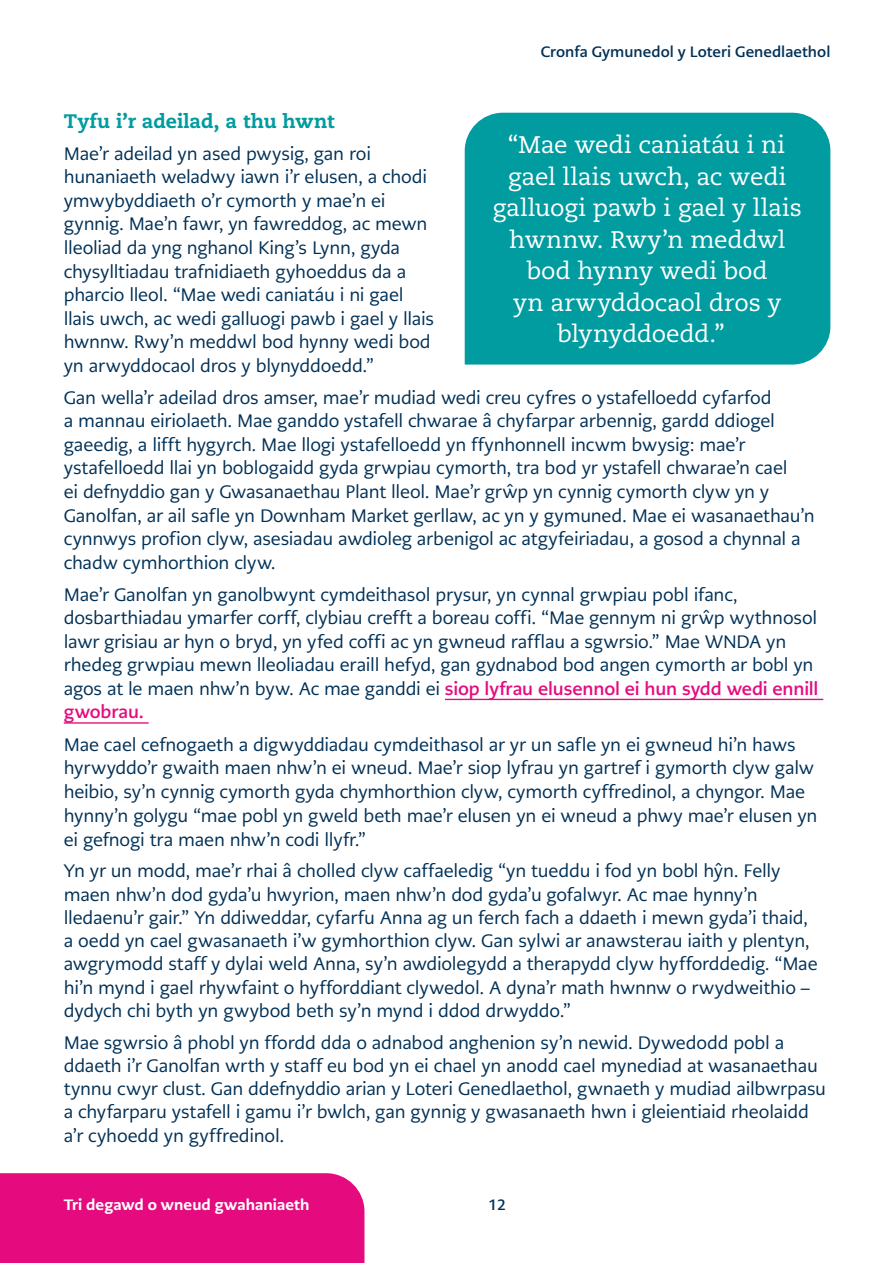
<style>
.page{position:relative;width:893px;height:1263px;background:#fff}
.page>*{position:absolute;margin:0;border:0;box-sizing:border-box;transform-origin:0 0}
.t1{font:24px/31.5px "Caecilia LT Pro 55 Roman";letter-spacing:-.005em;color:#fff;text-align:center}
.t2{font:800 19.5px "Caecilia LT Pro 85";color:#009ca0}
.Body__P{font:18px/23.5px "PMN Caecilia Sans Text";letter-spacing:-.01em;color:#003056}
.t3{font:700 15px "PMN Caecilia Sans Text";color:#003056}
.t4{font:800 15px "PMN Caecilia Sans Text";letter-spacing:.005em;color:#fff}
.s1{font-weight:700;color:#e50b7e}
</style>
<div class="page">
<div style="left:0;top:1173px;width:364px;height:90px;background:#e50b7e"></div>
<hr style="left:445px;top:699px;width:378px;height:1px;background:#e50b7e">
<hr style="left:64px;top:722px;width:85px;height:2px;background:#e50b7e">
<div style="left:465px;top:113px;width:365px;height:252px;background:#009ca0"></div>
<p class="t3" style="left:541px;top:42px;width:291px">Cronfa Gymunedol y Loteri Genedlaethol</p>
<h4 class="t2" style="left:64px;top:107px;width:272px">Tyfu i’r adeilad, a thu hwnt</h4>
<p class="Body__P" style="left:64px;top:142px;width:372px">Mae’r adeilad yn ased pwysig, gan roi hunaniaeth weladwy iawn i’r elusen, a chodi ymwybyddiaeth o’r cymorth y mae’n ei gynnig. Mae’n fawr, yn fawreddog, ac mewn lleoliad da yng nghanol King’s Lynn, gyda chysylltiadau trafnidiaeth gyhoeddus da a pharcio lleol. “Mae wedi caniatáu i ni gael llais uwch, ac wedi galluogi pawb i gael y llais hwnnw. Rwy’n meddwl bod hynny wedi bod yn arwyddocaol dros y blynyddoedd.”</p>
<p class="Body__P" style="left:64px;top:386px;width:753px">Gan wella’r adeilad dros amser, mae’r mudiad wedi creu cyfres o ystafelloedd cyfarfod<br>a mannau eiriolaeth. Mae ganddo ystafell chwarae â chyfarpar arbennig, gardd ddiogel gaeedig, a lifft hygyrch. Mae llogi ystafelloedd yn ffynhonnell incwm bwysig: mae’r ystafelloedd llai yn boblogaidd gyda grwpiau cymorth, tra bod yr ystafell chwarae’n cael<br>ei defnyddio gan y Gwasanaethau Plant lleol. Mae’r grŵp yn cynnig cymorth clyw yn y Ganolfan, ar ail safle yn Downham Market gerllaw, ac yn y gymuned. Mae ei wasanaethau’n cynnwys profion clyw, asesiadau awdioleg arbenigol ac atgyfeiriadau, a gosod a chynnal a chadw cymhorthion clyw.</p>
<p class="Body__P" style="left:64px;top:582px;width:756px">Mae’r Ganolfan yn ganolbwynt cymdeithasol prysur, yn cynnal grwpiau pobl ifanc, dosbarthiadau ymarfer corff, clybiau crefft a boreau coffi. “Mae gennym ni grŵp wythnosol lawr grisiau ar hyn o bryd, yn yfed coffi ac yn gwneud rafflau a sgwrsio.” Mae WNDA yn rhedeg grwpiau mewn lleoliadau eraill hefyd, gan gydnabod bod angen cymorth ar bobl yn agos at le maen nhw’n byw. Ac mae ganddi ei <span class="s1">siop lyfrau elusennol ei hun sydd wedi ennill gwobrau.</span></p>
<p class="Body__P" style="left:64px;top:732px;width:755px">Mae cael cefnogaeth a digwyddiadau cymdeithasol ar yr un safle yn ei gwneud hi’n haws hyrwyddo’r gwaith maen nhw’n ei wneud. Mae’r siop lyfrau yn gartref i gymorth clyw galw heibio, sy’n cynnig cymorth gyda chymhorthion clyw, cymorth cyffredinol, a chyngor. Mae hynny’n golygu “mae pobl yn gweld beth mae’r elusen yn ei wneud a phwy mae’r elusen yn ei gefnogi tra maen nhw’n codi llyfr.”</p>
<p class="Body__P" style="left:64px;top:859px;width:755px">Yn yr un modd, mae’r rhai â cholled clyw caffaeledig “yn tueddu i fod yn bobl hŷn. Felly maen nhw’n dod gyda’u hwyrion, maen nhw’n dod gyda’u gofalwyr. Ac mae hynny’n lledaenu’r gair.” Yn ddiweddar, cyfarfu Anna ag un ferch fach a ddaeth i mewn gyda’i thaid, a oedd yn cael gwasanaeth i’w gymhorthion clyw. Gan sylwi ar anawsterau iaith y plentyn, awgrymodd staff y dylai weld Anna, sy’n awdiolegydd a therapydd clyw hyfforddedig. “Mae hi’n mynd i gael rhywfaint o hyfforddiant clywedol. A dyna’r math hwnnw o rwydweithio – dydych chi byth yn gwybod beth sy’n mynd i ddod drwyddo.”</p>
<p class="Body__P" style="left:64px;top:1030px;width:764px">Mae sgwrsio â phobl yn ffordd dda o adnabod anghenion sy’n newid. Dywedodd pobl a ddaeth i’r Ganolfan wrth y staff eu bod yn ei chael yn anodd cael mynediad at wasanaethau tynnu cwyr clust. Gan ddefnyddio arian y Loteri Genedlaethol, gwnaeth y mudiad ailbwrpasu a chyfarparu ystafell i gamu i’r bwlch, gan gynnig y gwasanaeth hwn i gleientiaid rheolaidd a’r cyhoedd yn gyffredinol.</p>
<h1 class="t1" style="left:492px;top:129px;width:311px">“Mae wedi caniatáu i ni gael llais uwch, ac wedi galluogi pawb i gael y llais hwnnw. Rwy’n meddwl bod hynny wedi bod<br>yn arwyddocaol dros y blynyddoedd.”</h1>
<p class="t4" style="left:64px;top:1194px;width:247px">Tri degawd o wneud gwahaniaeth</p>
<p class="t3" style="left:488px;top:1195px;width:19px">12</p>
</div>
